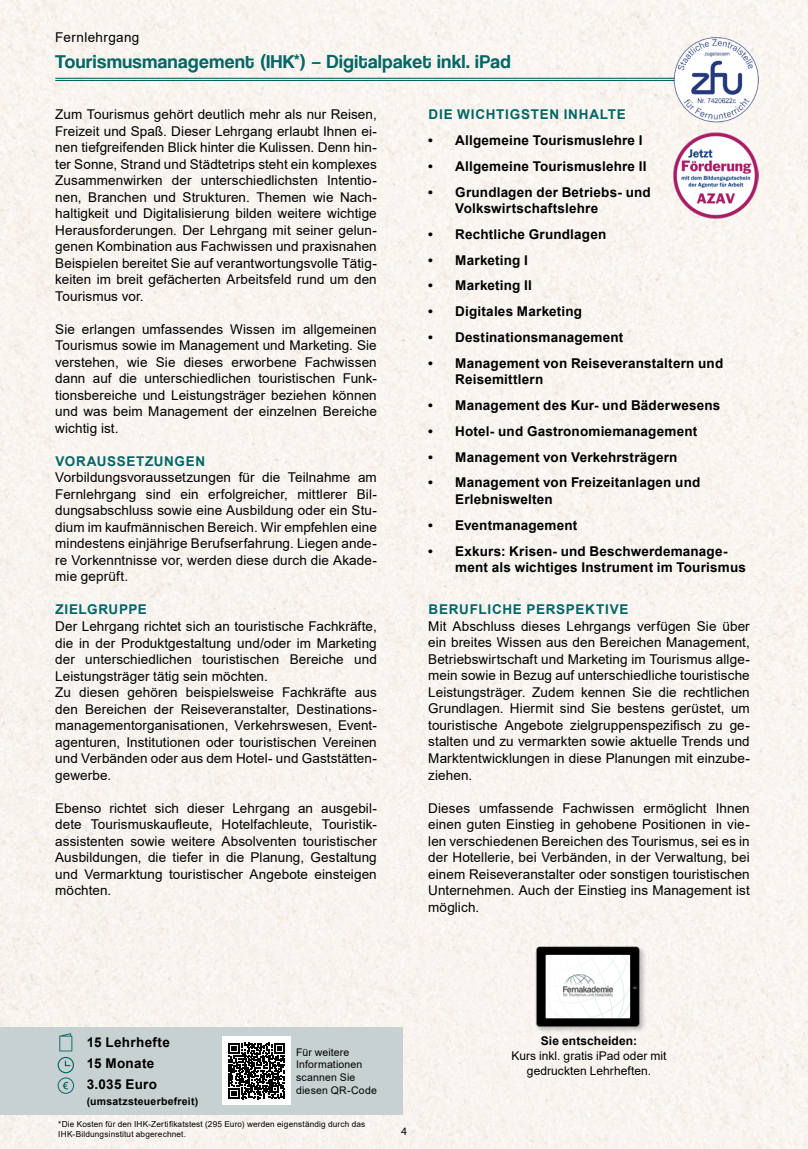
<style>
.page{position:relative;width:808px;height:1149px;background:#fff}
.page>*{position:absolute;margin:0;border:0;box-sizing:border-box;transform-origin:0 0}
.t1{font:19.5px "Coolvetica Rg";letter-spacing:.03em;color:#026666}
.t2{font:13.5px/16.5px "Arial";letter-spacing:.005em;color:#000;text-align:justify}
.t3{font:700 13.5px/16.5px "Arial";letter-spacing:.015em;color:#000}
.t4{font:700 13.5px "Arial";letter-spacing:.05em;color:#026666}
.t5{font:13.5px "Arial";letter-spacing:.025em;color:#000}
.t6{font:12px/15px "Arial";color:#000;text-align:center}
.t7{font:700 12px "Arial";letter-spacing:.005em;color:#000}
.t8{font:11.25px "Myriad Pro";color:#000}
.t9{font:10.5px/12.6px "Arial";letter-spacing:.015em;color:#000}
.t10{font:700 10.5px "Arial";letter-spacing:.025em;color:#000}
.t11{font:8.25px/9.9px "Arial";letter-spacing:.02em;color:#000}
.s1{font-family:"Myriad Pro";font-weight:700}
</style>
<div class="page">
<div style="left:0;top:0;width:808px;height:1148px;background:#f8f4ef"></div>
<div style="left:0;top:1026px;width:403px;height:88px;background:#c7d1d2"></div>
<div style="left:223px;top:1036px;width:68px;height:68px;background:#fff"></div>
<svg style="left:229px;top:1042px;width:56px;height:56px"></svg>
<svg style="left:59px;top:1033px;width:13px;height:18px"></svg>
<svg style="left:58px;top:1077px;width:16px;height:16px"></svg>
<div style="left:58px;top:1056px;width:16px;height:16px;border:1px solid #026666;border-radius:50%"></div>
<hr style="left:55px;top:78px;width:681px;height:1px;background:#026666">
<hr style="left:55px;top:80px;width:681px;height:1px;background:#026666">
<img style="left:673px;top:37px;width:85px;height:85px">
<div style="left:535px;top:945px;width:112px;height:88px;background:#000;opacity:.25"></div>
<img style="left:534px;top:945px;width:105px;height:85px">
<svg style="left:546px;top:954px;width:84px;height:63px"></svg>
<img style="left:554px;top:968px;width:68px;height:34px">
<img style="left:673px;top:133px;width:85px;height:85px">
<p class="t5" style="left:55px;top:28px;width:86px">Fernlehrgang</p>
<h1 class="t1" style="left:55px;top:50px;width:457px">Tourismusmanagement (IHK<sup>*</sup>) <span class="s1">–</span> Digitalpaket inkl. iPad</h1>
<p class="t4" style="left:428px;top:105px;width:199px">DIE WICHTIGSTEN INHALTE</p>
<p class="t3" style="left:428px;top:132px;width:216px">• Allgemeine Tourismuslehre I</p>
<p class="t3" style="left:428px;top:158px;width:220px">• Allgemeine Tourismuslehre II</p>
<p class="t3" style="left:455px;top:184px;width:197px;text-indent:-27px">• Grundlagen der Betriebs- und<br>Volkswirtschaftslehre</p>
<p class="t3" style="left:428px;top:226px;width:179px">• Rechtliche Grundlagen</p>
<p class="t3" style="left:428px;top:252px;width:101px">• Marketing I</p>
<p class="t3" style="left:428px;top:277px;width:105px">• Marketing II</p>
<p class="t3" style="left:428px;top:303px;width:155px">• Digitales Marketing</p>
<p class="t3" style="left:428px;top:329px;width:197px">• Destinationsmanagement</p>
<p class="t3" style="left:455px;top:355px;width:269px;text-indent:-27px">• Management von Reiseveranstaltern und<br>Reisemittlern</p>
<p class="t3" style="left:428px;top:397px;width:294px">• Management des Kur- und Bäderwesens</p>
<p class="t3" style="left:428px;top:423px;width:271px">• Hotel- und Gastronomiemanagement</p>
<p class="t3" style="left:428px;top:448px;width:251px">• Management von Verkehrsträgern</p>
<p class="t3" style="left:455px;top:474px;width:247px;text-indent:-27px">• Management von Freizeitanlagen und<br>Erlebniswelten</p>
<p class="t3" style="left:428px;top:517px;width:151px">• Eventmanagement</p>
<p class="t3" style="left:455px;top:542px;width:292px;text-indent:-27px">• Exkurs: Krisen- und Beschwerdemanage&shy;ment als wichtiges Instrument im Tourismus</p>
<p class="t4" style="left:428px;top:600px;width:202px">BERUFLICHE PERSPEKTIVE</p>
<p class="t2" style="left:428px;top:617px;width:323px">Mit Abschluss dieses Lehrgangs verfügen Sie über ein breites Wissen aus den Bereichen Management, Betriebswirtschaft und Marketing im Tourismus allge&shy;mein sowie in Bezug auf unterschiedliche touristische Leistungsträger. Zudem kennen Sie die rechtlichen Grundlagen. Hiermit sind Sie bestens gerüstet, um touristische Angebote zielgruppenspezifisch zu ge&shy;stalten und zu vermarkten sowie aktuelle Trends und Marktentwicklungen in diese Planungen mit einzube&shy;ziehen.</p>
<p class="t2" style="left:428px;top:799px;width:323px">Dieses umfassende Fachwissen ermöglicht Ihnen einen guten Einstieg in gehobene Positionen in vie&shy;len verschiedenen Bereichen des Tourismus, sei es in der Hotellerie, bei Verbänden, in der Verwaltung, bei einem Reiseveranstalter oder sonstigen touristischen Unternehmen. Auch der Einstieg ins Management ist möglich.</p>
<p class="t2" style="left:55px;top:106px;width:323px">Zum Tourismus gehört deutlich mehr als nur Reisen, Freizeit und Spaß. Dieser Lehrgang erlaubt Ihnen ei&shy;nen tiefgreifenden Blick hinter die Kulissen. Denn hin&shy;ter Sonne, Strand und Städtetrips steht ein komplexes Zusammenwirken der unterschiedlichsten Intentio&shy;nen, Branchen und Strukturen. Themen wie Nach&shy;haltigkeit und Digitalisierung bilden weitere wichtige Herausforderungen. Der Lehrgang mit seiner gelun&shy;genen Kombination aus Fachwissen und praxisnahen Beispielen bereitet Sie auf verantwortungsvolle Tätig&shy;keiten im breit gefächerten Arbeitsfeld rund um den Tourismus vor.</p>
<p class="t2" style="left:55px;top:320px;width:323px">Sie erlangen umfassendes Wissen im allgemeinen Tourismus sowie im Management und Marketing. Sie verstehen, wie Sie dieses erworbene Fachwissen dann auf die unterschiedlichen touristischen Funk&shy;tionsbereiche und Leistungsträger beziehen können und was beim Management der einzelnen Bereiche wichtig ist.</p>
<p class="t4" style="left:56px;top:451px;width:151px">VORAUSSETZUNGEN</p>
<p class="t2" style="left:55px;top:469px;width:323px">Vorbildungsvoraussetzungen für die Teilnahme am Fernlehrgang sind ein erfolgreicher, mittlerer Bil&shy;dungsabschluss sowie eine Ausbildung oder ein Stu&shy;dium im kaufmännischen Bereich. Wir empfehlen eine mindestens einjährige Berufserfahrung. Liegen ande&shy;re Vorkenntnisse vor, werden diese durch die Akade&shy;mie geprüft.</p>
<p class="t4" style="left:56px;top:600px;width:93px">ZIELGRUPPE</p>
<p class="t2" style="left:55px;top:617px;width:323px;text-align:left">Der Lehrgang richtet sich an touristische Fachkräfte, die in der Produktgestaltung und/oder im Marketing der unterschiedlichen touristischen Bereiche und Leistungsträger tätig sein möchten.<br>Zu diesen gehören beispielsweise Fachkräfte aus den Bereichen der Reiseveranstalter, Destinations&shy;managementorganisationen, Verkehrswesen, Event&shy;agenturen, Institutionen oder touristischen Vereinen und Verbänden oder aus dem Hotel- und Gaststätten&shy;gewerbe.</p>
<p class="t2" style="left:55px;top:799px;width:323px">Ebenso richtet sich dieser Lehrgang an ausgebil&shy;dete Tourismuskaufleute, Hotelfachleute, Touristik&shy;assistenten sowie weitere Absolventen touristischer Ausbildungen, die tiefer in die Planung, Gestaltung und Vermarktung touristischer Angebote einsteigen möchten.</p>
<p class="t3" style="left:87px;top:1031px;width:85px;line-height:21px">15 Lehrhefte<br>15 Monate<br>3.035 Euro</p>
<p class="t10" style="left:87px;top:1093px;width:113px">(umsatzsteuerbefreit)</p>
<p class="t9" style="left:296px;top:1045px;width:82px">Für weitere<br>Informationen scannen Sie diesen QR-Code</p>
<p class="t11" style="left:58px;top:1118px;width:309px">*Die Kosten für den IHK-Zertifikatstest (295 Euro) werden eigenständig durch das<br>IHK-Bildungsinstitut abgerechnet.</p>
<p class="t8" style="left:401px;top:1123px;width:7px">4</p>
<p class="t7" style="left:541px;top:1031px;width:98px">Sie entscheiden:</p>
<p class="t6" style="left:511px;top:1047px;width:156px">Kurs inkl. gratis iPad oder mit gedruckten Lehrheften.</p>
</div>
